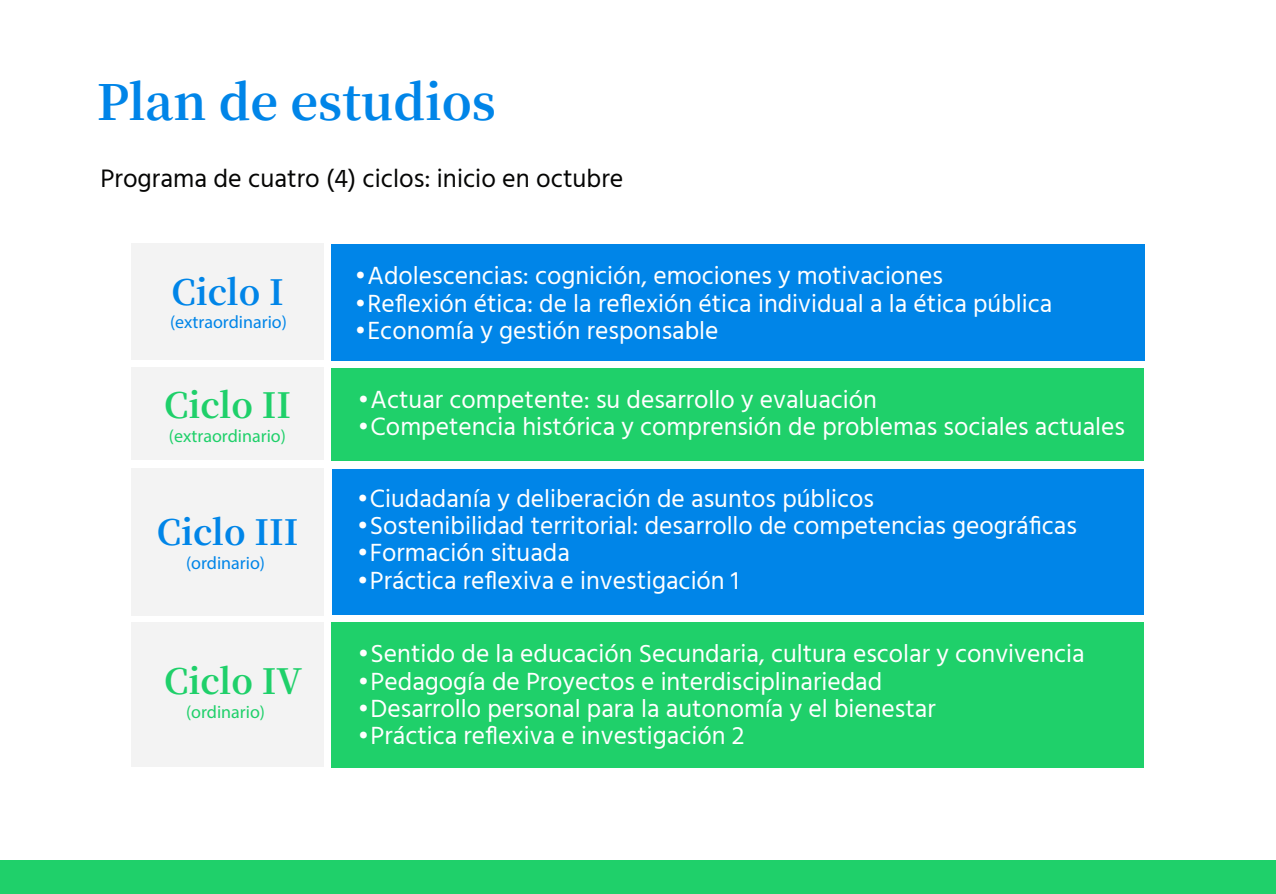
<style>
.page{position:relative;width:1276px;height:894px;background:#fff}
.page>*{position:absolute;margin:0;border:0;box-sizing:border-box;transform-origin:0 0}
.t1{font:700 48.45px "Noto Serif TC";color:#0085e8}
.t2{font:700 34.65px "Noto Serif TC";color:#0085e8}
.t3{font:700 34.65px "Noto Serif TC";color:#1fd06a}
.t4{font:25.95px "Hind";color:#050504}
.t5{font:25.5px "Hind";color:#fff}
.t6{font:18px "Myriad Pro";color:#0085e8}
.t7{font:18px "Myriad Pro";color:#1fd06a}
</style>
<div class="page">
<div style="left:0;top:859px;width:1275px;height:34px;background:#1fd06a"></div>
<div style="left:331px;top:244px;width:813px;height:116px;background:#0085e8"></div>
<div style="left:331px;top:368px;width:812px;height:92px;background:#1fd06a"></div>
<div style="left:131px;top:244px;width:192px;height:116px;background:#f3f3f3"></div>
<div style="left:131px;top:368px;width:192px;height:92px;background:#f3f3f3"></div>
<div style="left:131px;top:468px;width:192px;height:147px;background:#f3f3f3"></div>
<div style="left:331px;top:469px;width:811px;height:145px;background:#0085e8"></div>
<div style="left:331px;top:622px;width:812px;height:145px;background:#1fd06a"></div>
<div style="left:131px;top:622px;width:192px;height:144px;background:#f3f3f3"></div>
<h1 class="t1" style="left:97px;top:75px;width:401px">Plan de estudios</h1>
<p class="t4" style="left:100px;top:161px;width:524px">Programa de cuatro (4) ciclos: inicio en octubre</p>
<h2 class="t2" style="left:171px;top:272px;width:114px">Ciclo I</h2>
<p class="t6" style="left:170px;top:310px;width:118px">(extraordinario)</p>
<h2 class="t3" style="left:164px;top:385px;width:128px">Ciclo II</h2>
<p class="t7" style="left:169px;top:424px;width:118px">(extraordinario)</p>
<h2 class="t2" style="left:157px;top:512px;width:143px">Ciclo III</h2>
<p class="t6" style="left:186px;top:551px;width:80px">(ordinario)</p>
<h2 class="t3" style="left:164px;top:661px;width:139px">Ciclo IV</h2>
<p class="t7" style="left:186px;top:700px;width:80px">(ordinario)</p>
<p class="t5" style="left:355px;top:258px;width:589px">•Adolescencias: cognición, emociones y motivaciones</p>
<p class="t5" style="left:355px;top:286px;width:699px">•Reflexión ética: de la reflexión ética individual a la ética pública</p>
<p class="t5" style="left:355px;top:313px;width:365px">•Economía y gestión responsable</p>
<p class="t5" style="left:358px;top:382px;width:520px">•Actuar competente: su desarrollo y evaluación</p>
<p class="t5" style="left:358px;top:409px;width:768px">•Competencia histórica y comprensión de problemas sociales actuales</p>
<p class="t5" style="left:357px;top:481px;width:518px">•Ciudadanía y deliberación de asuntos públicos</p>
<p class="t5" style="left:357px;top:508px;width:721px">•Sostenibilidad territorial: desarrollo de competencias geográficas</p>
<p class="t5" style="left:357px;top:535px;width:214px">•Formación situada</p>
<p class="t5" style="left:357px;top:563px;width:383px">•Práctica reflexiva e investigación 1</p>
<p class="t5" style="left:358px;top:636px;width:728px">•Sentido de la educación Secundaria, cultura escolar y convivencia</p>
<p class="t5" style="left:358px;top:663px;width:526px">•Pedagogía de Proyectos e interdisciplinariedad</p>
<p class="t5" style="left:358px;top:691px;width:579px">•Desarrollo personal para la autonomía y el bienestar</p>
<p class="t5" style="left:358px;top:718px;width:388px">•Práctica reflexiva e investigación 2</p>
</div>
